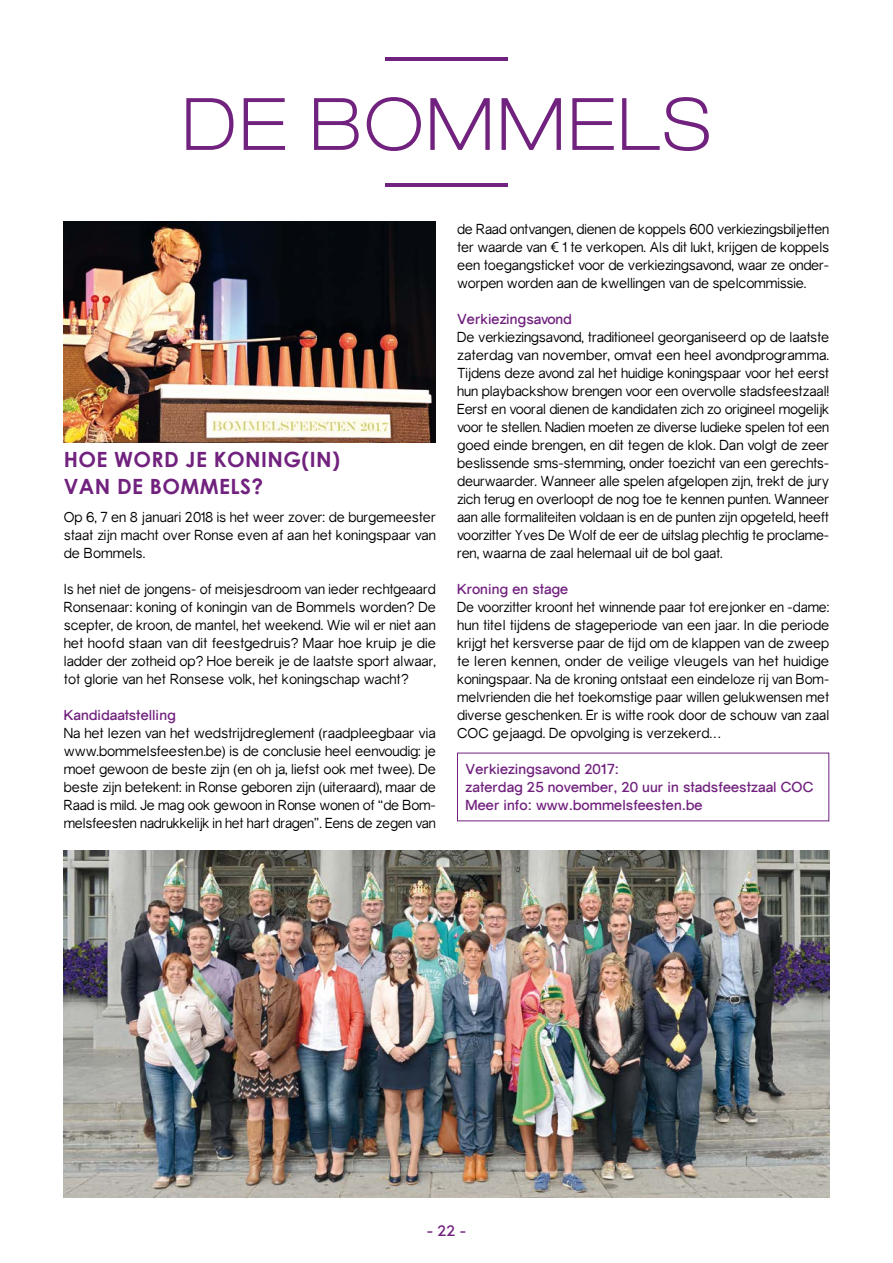
<style>
.page{position:relative;width:893px;height:1263px;background:#fff}
.page>*{position:absolute;margin:0;border:0;box-sizing:border-box;transform-origin:0 0}
.t1{font:700 21px/27px "Century Gothic";letter-spacing:.02em;color:#71217e}
.t2{font:700 15px "Gravity";color:#71217e}
.t3{font:14.1px/18px "Gravity";letter-spacing:-.01em;color:#000;text-align:justify}
.t4{font:700 14.1px/18px "Gravity";color:#71217e}
</style>
<div class="page">
<svg style="left:186px;top:98px;width:48px;height:52px"></svg>
<svg style="left:243px;top:98px;width:43px;height:52px"></svg>
<svg style="left:314px;top:97px;width:107px;height:54px"></svg>
<svg style="left:430px;top:98px;width:60px;height:52px"></svg>
<svg style="left:501px;top:98px;width:60px;height:52px"></svg>
<svg style="left:572px;top:98px;width:42px;height:52px"></svg>
<svg style="left:622px;top:97px;width:87px;height:54px"></svg>
<hr style="left:385px;top:57px;width:123px;height:4px;background:#71217e">
<hr style="left:385px;top:184px;width:123px;height:3px;background:#71217e">
<img style="left:64px;top:221px;width:372px;height:221px">
<img style="left:64px;top:850px;width:765px;height:348px">
<h1 class="t1" style="left:64px;top:445px;width:278px">HOE WORD JE KONING(IN)<br>VAN DE BOMMELS?</h1>
<p class="t3" style="left:64px;top:508px;width:374px">Op 6, 7 en 8 januari 2018 is het weer zover: de burgemeester staat zijn macht over Ronse even af aan het koningspaar van de Bommels.</p>
<p class="t3" style="left:64px;top:580px;width:374px">Is het niet de jongens- of meisjesdroom van ieder rechtgeaard Ronsenaar: koning of koningin van de Bommels worden? De scepter, de kroon, de mantel, het weekend. Wie wil er niet aan het hoofd staan van dit feestgedruis? Maar hoe kruip je die ladder der zotheid op? Hoe bereik je de laatste sport alwaar, tot glorie van het Ronsese volk, het koningschap wacht?</p>
<p class="t4" style="left:64px;top:706px;width:113px">Kandidaatstelling</p>
<p class="t3" style="left:64px;top:724px;width:374px">Na het lezen van het wedstrijdreglement (raadpleegbaar via www.bommelsfeesten.be) is de conclusie heel eenvoudig: je moet gewoon de beste zijn (en oh ja, liefst ook met twee). De beste zijn betekent: in Ronse geboren zijn (uiteraard), maar de Raad is mild. Je mag ook gewoon in Ronse wonen of “de Bom&shy;melsfeesten nadrukkelijk in het hart dragen”. Eens de zegen van</p>
<p class="t3" style="left:457px;top:220px;width:374px">de Raad ontvangen, dienen de koppels 600 verkiezingsbiljetten ter waarde van € 1 te verkopen. Als dit lukt, krijgen de koppels een toegangsticket voor de verkiezingsavond, waar ze onder&shy;worpen worden aan de kwellingen van de spelcommissie.</p>
<p class="t4" style="left:457px;top:310px;width:116px">Verkiezingsavond</p>
<p class="t3" style="left:457px;top:328px;width:374px">De verkiezingsavond, traditioneel georganiseerd op de laatste zaterdag van november, omvat een heel avondprogramma.<br>Tijdens deze avond zal het huidige koningspaar voor het eerst hun playbackshow brengen voor een overvolle stadsfeestzaal!<br>Eerst en vooral dienen de kandidaten zich zo origineel mogelijk voor te stellen. Nadien moeten ze diverse ludieke spelen tot een goed einde brengen, en dit tegen de klok. Dan volgt de zeer beslissende sms-stemming, onder toezicht van een gerechts&shy;deurwaarder. Wanneer alle spelen afgelopen zijn, trekt de jury zich terug en overloopt de nog toe te kennen punten. Wanneer aan alle formaliteiten voldaan is en de punten zijn opgeteld, heeft voorzitter Yves De Wolf de eer de uitslag plechtig te proclame&shy;ren, waarna de zaal helemaal uit de bol gaat.</p>
<p class="t4" style="left:457px;top:580px;width:113px">Kroning en stage</p>
<p class="t3" style="left:457px;top:598px;width:374px">De voorzitter kroont het winnende paar tot erejonker en -dame: hun titel tijdens de stageperiode van een jaar. In die periode krijgt het kersverse paar de tijd om de klappen van de zweep te leren kennen, onder de veilige vleugels van het huidige koningspaar. Na de kroning ontstaat een eindeloze rij van Bom&shy;melvrienden die het toekomstige paar willen gelukwensen met diverse geschenken. Er is witte rook door de schouw van zaal COC gejaagd. De opvolging is verzekerd…</p>
<p class="t4" style="left:466px;top:760px;width:349px">Verkiezingsavond 2017:<br>zaterdag 25 november, 20 uur in stadsfeestzaal COC<br>Meer info: www.bommelsfeesten.be</p>
<p class="t2" style="left:427px;top:1221px;width:41px">- 22 -</p>
</div>
